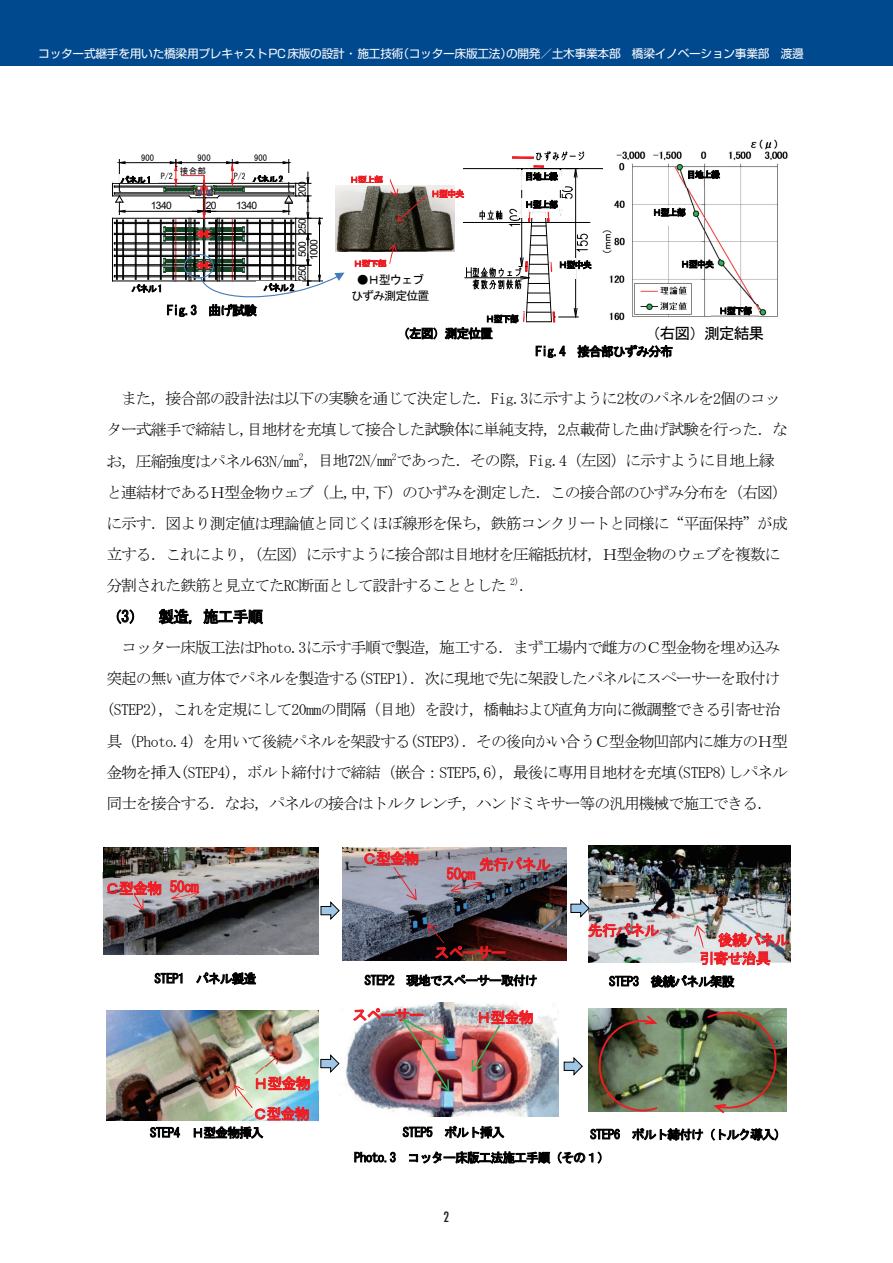
<style>
.page{position:relative;width:893px;height:1263px;background:#fff}
.page>*{position:absolute;margin:0;border:0;box-sizing:border-box;transform-origin:0 0}
.t1{font:15.9px/31.2px "MS Mincho";letter-spacing:-.07em;color:#000}
.t2{font:15.9px "MS Gothic";letter-spacing:-.07em;color:#000}
.t3{font:15px "MS Gothic";letter-spacing:-.05em;color:#ee1d23}
.t4{font:condensed 13.8px "Futura Std";color:#231f20}
.t5{font:12.75px "MS Gothic";letter-spacing:-.07em;color:#000}
.t6{font:12px/15.9px "MS Gothic";letter-spacing:-.09em;color:#000;text-align:center}
.t7{font:11.7px "Shin Go Pro";letter-spacing:-.02em;color:#fff}
.t8{font:10.2px/11.6px "Arial";letter-spacing:-.06em;color:#000;text-align:center}
.t9{font:9px "MS Gothic";letter-spacing:-.1em;color:#000}
.t10{font:9px "MS Gothic";letter-spacing:-.1em;color:#ee1d23}
.t11{font:8.55px "MS Gothic";letter-spacing:.01em;color:#000}
.t12{font:8.1px "MS Gothic";color:#000}
</style>
<div class="page">
<div style="left:0;top:0;width:893px;height:66px;background:#01498e"></div>
<img style="left:598px;top:139px;width:190px;height:182px">
<img style="left:711px;top:305px;width:47px;height:16px">
<img style="left:673px;top:258px;width:48px;height:19px">
<img style="left:645px;top:206px;width:47px;height:20px">
<img style="left:679px;top:169px;width:47px;height:19px">
<hr style="left:560px;top:177px;width:1px;height:31px;background:#000">
<svg style="left:562px;top:187px;width:10px;height:11px"></svg>
<hr style="left:575px;top:177px;width:1px;height:131px;background:#000">
<svg style="left:559px;top:169px;width:19px;height:8px"></svg>
<hr style="left:464px;top:222px;width:126px;height:1px;background:#000">
<hr style="left:465px;top:277px;width:56px;height:1px;background:#000">
<hr style="left:464px;top:168px;width:138px;height:1px;background:#000">
<hr style="left:521px;top:177px;width:1px;height:81px;background:#000">
<svg style="left:517px;top:168px;width:10px;height:2px"></svg>
<svg style="left:533px;top:166px;width:11px;height:2px"></svg>
<svg style="left:512px;top:152px;width:72px;height:8px"></svg>
<svg style="left:466px;top:208px;width:121px;height:114px"></svg>
<img style="left:520px;top:170px;width:44px;height:20px">
<img style="left:517px;top:198px;width:47px;height:20px">
<img style="left:550px;top:259px;width:37px;height:19px">
<img style="left:478px;top:313px;width:47px;height:10px">
<img style="left:344px;top:186px;width:110px;height:65px">
<svg style="left:388px;top:244px;width:9px;height:14px"></svg>
<svg style="left:388px;top:178px;width:40px;height:44px"></svg>
<img style="left:424px;top:188px;width:31px;height:9px">
<hr style="left:112px;top:281px;width:184px;height:1px;background:#000">
<hr style="left:112px;top:218px;width:1px;height:63px;background:#000">
<hr style="left:112px;top:218px;width:184px;height:1px;background:#000">
<hr style="left:112px;top:183px;width:184px;height:1px;background:#000">
<hr style="left:112px;top:196px;width:77px;height:1px;background:#000">
<hr style="left:119px;top:160px;width:1px;height:31px;background:#000">
<hr style="left:125px;top:162px;width:45px;height:1px;background:#000">
<svg style="left:119px;top:161px;width:7px;height:3px"></svg>
<hr style="left:148px;top:220px;width:1px;height:59px;background:#000">
<hr style="left:135px;top:220px;width:1px;height:59px;background:#000">
<hr style="left:136px;top:220px;width:1px;height:59px;background:#000">
<hr style="left:122px;top:220px;width:1px;height:59px;background:#000">
<hr style="left:123px;top:220px;width:1px;height:59px;background:#000">
<hr style="left:116px;top:220px;width:1px;height:59px;background:#000">
<hr style="left:117px;top:220px;width:1px;height:59px;background:#000">
<hr style="left:114px;top:244px;width:85px;height:1px;background:#000">
<hr style="left:114px;top:242px;width:85px;height:1px;background:#000">
<hr style="left:114px;top:255px;width:85px;height:1px;background:#000">
<hr style="left:114px;top:256px;width:85px;height:1px;background:#000">
<hr style="left:114px;top:223px;width:85px;height:1px;background:#000">
<hr style="left:114px;top:222px;width:85px;height:1px;background:#000">
<hr style="left:114px;top:250px;width:85px;height:1px;background:#000">
<hr style="left:114px;top:249px;width:85px;height:1px;background:#000">
<hr style="left:114px;top:277px;width:85px;height:1px;background:#000">
<hr style="left:114px;top:275px;width:85px;height:1px;background:#000">
<hr style="left:114px;top:186px;width:78px;height:1px;background:#000">
<hr style="left:114px;top:187px;width:78px;height:1px;background:#000">
<hr style="left:114px;top:194px;width:80px;height:1px;background:#000">
<hr style="left:114px;top:193px;width:80px;height:1px;background:#000">
<hr style="left:114px;top:264px;width:80px;height:1px;background:#000">
<hr style="left:114px;top:266px;width:80px;height:1px;background:#000">
<hr style="left:114px;top:234px;width:80px;height:1px;background:#000">
<hr style="left:114px;top:233px;width:80px;height:1px;background:#000">
<hr style="left:125px;top:211px;width:73px;height:1px;background:#000">
<svg style="left:112px;top:183px;width:14px;height:31px"></svg>
<img style="left:118px;top:174px;width:2px;height:9px">
<svg style="left:160px;top:160px;width:184px;height:138px"></svg>
<div style="left:184px;top:254px;width:30px;height:24px;border:1px solid #4780bd;border-radius:50%"></div>
<svg style="left:320px;top:901px;width:20px;height:19px"></svg>
<img style="left:343px;top:848px;width:224px;height:112px">
<svg style="left:427px;top:922px;width:17px;height:15px"></svg>
<img style="left:409px;top:937px;width:122px;height:23px">
<img style="left:349px;top:847px;width:82px;height:19px">
<svg style="left:393px;top:866px;width:24px;height:35px"></svg>
<svg style="left:449px;top:882px;width:34px;height:11px"></svg>
<img style="left:423px;top:858px;width:76px;height:24px">
<img style="left:465px;top:849px;width:99px;height:22px">
<img style="left:589px;top:845px;width:201px;height:117px">
<img style="left:683px;top:942px;width:103px;height:21px">
<svg style="left:694px;top:924px;width:12px;height:24px"></svg>
<img style="left:588px;top:914px;width:84px;height:24px">
<img style="left:703px;top:924px;width:88px;height:23px">
<img style="left:103px;top:848px;width:215px;height:106px">
<img style="left:102px;top:873px;width:68px;height:25px">
<svg style="left:133px;top:893px;width:11px;height:18px"></svg>
<svg style="left:170px;top:896px;width:31px;height:5px"></svg>
<img style="left:163px;top:871px;width:42px;height:25px">
<img style="left:346px;top:1002px;width:212px;height:115px">
<img style="left:346px;top:1002px;width:88px;height:20px">
<img style="left:401px;top:1017px;width:50px;height:76px">
<img style="left:463px;top:1002px;width:83px;height:23px">
<img style="left:471px;top:1023px;width:31px;height:50px">
<img style="left:588px;top:1008px;width:198px;height:104px">
<svg style="left:705px;top:1008px;width:80px;height:105px;background:#666d50"></svg>
<img style="left:592px;top:1014px;width:68px;height:98px">
<img style="left:106px;top:1011px;width:213px;height:110px">
<img style="left:243px;top:1098px;width:76px;height:24px">
<svg style="left:234px;top:1084px;width:19px;height:25px"></svg>
<svg style="left:255px;top:1053px;width:26px;height:15px"></svg>
<img style="left:240px;top:1068px;width:79px;height:23px">
<svg style="left:570px;top:898px;width:20px;height:20px"></svg>
<svg style="left:320px;top:1054px;width:20px;height:19px"></svg>
<svg style="left:563px;top:1057px;width:20px;height:19px"></svg>
<p class="t7" style="left:38px;top:44px;width:767px">コッター式継手を用いた橋梁用プレキャストPC床版の設計 ・ 施工技術（コッター床版工法）の開発／土木事業本部　橋梁イノベーション事業部　渡邊</p>
<p class="t11" style="left:141px;top:153px;width:15px">900</p>
<p class="t11" style="left:254px;top:153px;width:15px">900</p>
<p class="t11" style="left:198px;top:153px;width:15px">900</p>
<p class="t11" style="left:180px;top:167px;width:28px">接合部</p>
<p class="t12" style="left:161px;top:172px;width:14px">P/2</p>
<p class="t12" style="left:234px;top:172px;width:14px">P/2</p>
<p class="t9" style="left:120px;top:176px;width:32px">パネル 1</p>
<p class="t9" style="left:252px;top:175px;width:32px">パネル 2</p>
<p class="t8" style="left:151px;top:200px;width:22px">1340</p>
<p class="t8" style="left:206px;top:200px;width:12px">20</p>
<p class="t8" style="left:236px;top:200px;width:22px">1340</p>
<p class="t8" style="left:296px;top:197px;width:17px;rotate:-90deg">200</p>
<p class="t8" style="left:296px;top:281px;width:64px;rotate:-90deg">250 500 250<br>1000</p>
<p class="t9" style="left:132px;top:284px;width:32px">パネル 1</p>
<p class="t9" style="left:263px;top:283px;width:32px">パネル 2</p>
<p class="t5" style="left:167px;top:304px;width:92px">Fig.3 曲げ試験</p>
<p class="t10" style="left:350px;top:175px;width:35px">Ｈ型上部</p>
<p class="t10" style="left:431px;top:189px;width:35px">Ｈ型中央</p>
<p class="t9" style="left:525px;top:172px;width:35px">目地上縁</p>
<p class="t9" style="left:687px;top:170px;width:35px">目地上縁</p>
<p class="t9" style="left:525px;top:200px;width:35px">Ｈ型上部</p>
<p class="t9" style="left:652px;top:208px;width:35px">Ｈ型上部</p>
<p class="t10" style="left:353px;top:259px;width:35px">Ｈ型下部</p>
<p class="t6" style="left:351px;top:272px;width:80px">●Ｈ型ウェブひずみ測定位置</p>
<p class="t9" style="left:485px;top:314px;width:35px">Ｈ型下部</p>
<p class="t5" style="left:397px;top:327px;width:97px">（左図）測定位置</p>
<p class="t9" style="left:558px;top:260px;width:35px">Ｈ型中央</p>
<p class="t9" style="left:681px;top:260px;width:35px">Ｈ型中央</p>
<p class="t9" style="left:719px;top:306px;width:35px">Ｈ型下部</p>
<p class="t2" style="left:645px;top:325px;width:121px">（右図）測定結果</p>
<p class="t5" style="left:535px;top:345px;width:139px">Fig.4 接合部ひずみ分布</p>
<p class="t1" style="left:106px;top:383px;width:683px;text-indent:15px">また，接合部の設計法は以下の実験を通じて決定した．Fig.3に示すように2枚のパネルを2個のコッター式継手で締結し,目地材を充填して接合した試験体に単純支持，2点載荷した曲げ試験を行った．なお，圧縮強度はパネル63N/mm<sup>2</sup>，目地72N/mm<sup>2</sup>であった．その際，Fig.4（左図）に示すように目地上縁と連結材であるＨ型金物ウェブ（上,中,下）のひずみを測定した．この接合部のひずみ分布を（右図）に示す．図より測定値は理論値と同じくほぼ線形を保ち，鉄筋コンクリートと同様に“平面保持”が成立する．これにより，（左図）に示すように接合部は目地材を圧縮抵抗材，Ｈ型金物のウェブを複数に分割された鉄筋と見立てたRC断面として設計することとした <sup>2)</sup>．</p>
<p class="t2" style="left:106px;top:608px;width:158px">（3） 製造，施工手順</p>
<p class="t1" style="left:106px;top:632px;width:683px;text-indent:15px">コッター床版工法はPhoto.3に示す手順で製造，施工する．まず工場内で雌方のＣ型金物を埋め込み突起の無い直方体でパネルを製造する(STEP1)．次に現地で先に架設したパネルにスペーサーを取付け(STEP2)，これを定規にして20mmの間隔（目地）を設け，橋軸および直角方向に微調整できる引寄せ治具（Photo.4）を用いて後続パネルを架設する(STEP3)．その後向かい合うＣ型金物凹部内に雄方のＨ型金物を挿入(STEP4)，ボルト締付けで締結（嵌合：STEP5,6），最後に専用目地材を充填(STEP8)しパネル同士を接合する．なお，パネルの接合はトルクレンチ，ハンドミキサー等の汎用機械で施工できる．</p>
<p class="t3" style="left:105px;top:880px;width:95px">Ｃ型金物 50cm</p>
<p class="t5" style="left:154px;top:972px;width:103px">STEP1 パネル製造</p>
<p class="t3" style="left:253px;top:1076px;width:59px">Ｈ型金物</p>
<p class="t3" style="left:252px;top:1106px;width:59px">Ｃ型金物</p>
<p class="t3" style="left:362px;top:851px;width:59px">Ｃ型金物</p>
<p class="t3" style="left:479px;top:857px;width:73px">先行パネル</p>
<p class="t3" style="left:447px;top:866px;width:30px">50cm</p>
<p class="t3" style="left:434px;top:945px;width:73px">スペーサー</p>
<p class="t5" style="left:364px;top:974px;width:174px">STEP2 現地でスペーサー取付け</p>
<p class="t3" style="left:353px;top:1007px;width:73px">スペーサー</p>
<p class="t3" style="left:476px;top:1010px;width:59px">Ｈ型金物</p>
<p class="t3" style="left:588px;top:923px;width:73px">先行パネル</p>
<p class="t3" style="left:718px;top:932px;width:73px">後続パネル</p>
<p class="t3" style="left:699px;top:951px;width:73px">引寄せ治具</p>
<p class="t5" style="left:609px;top:975px;width:127px">STEP3 後続パネル架設</p>
<p class="t5" style="left:403px;top:1126px;width:103px">STEP5 ボルト挿入</p>
<p class="t5" style="left:150px;top:1126px;width:115px">STEP4 Ｈ型金物挿入</p>
<p class="t5" style="left:590px;top:1128px;width:198px">STEP6 ボルト締付け（トルク導入）</p>
<p class="t5" style="left:354px;top:1151px;width:257px">Photo.3 コッター床版工法施工手順（その１）</p>
<p class="t4" style="left:444px;top:1209px;width:7px">2</p>
</div>
